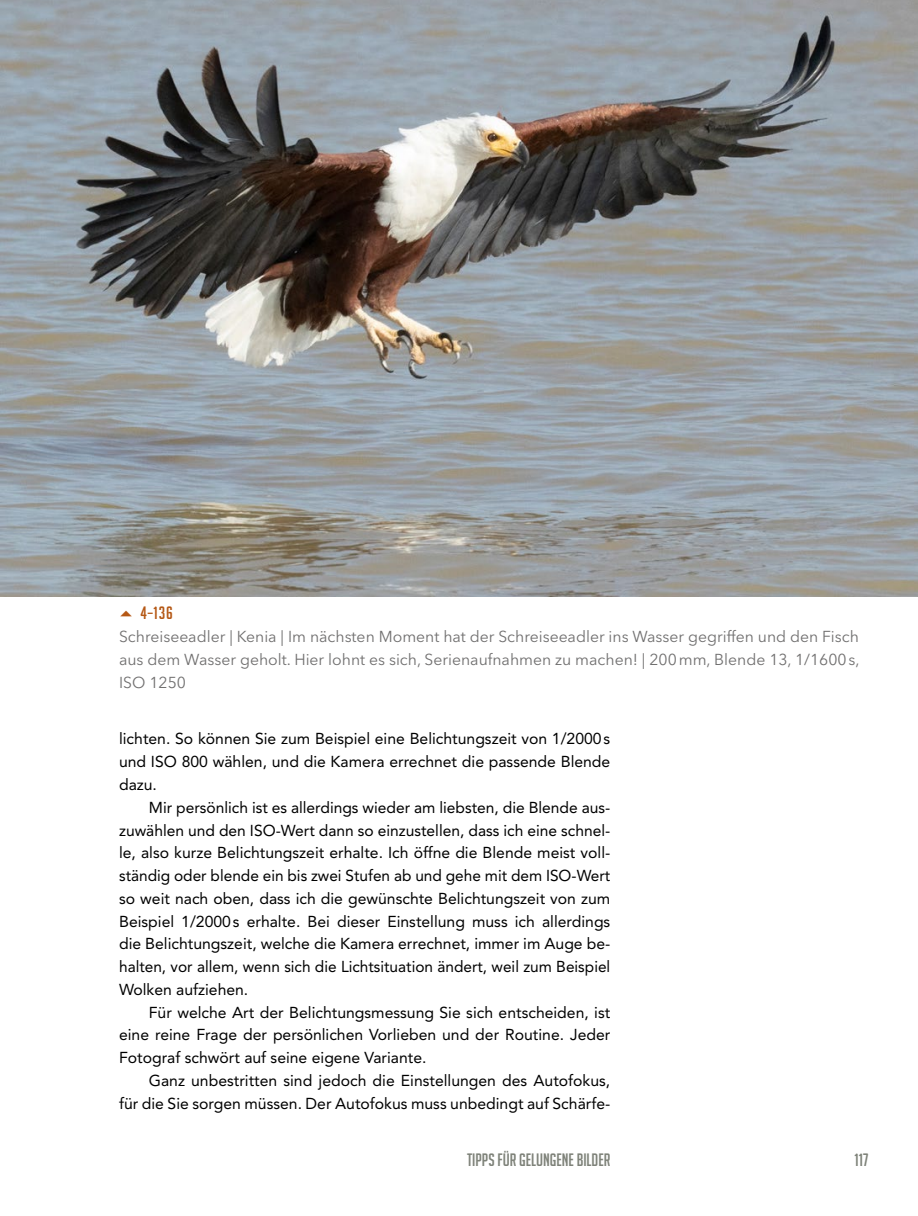
<style>
.page{position:relative;width:918px;height:1216px;background:#fff}
.page>*{position:absolute;margin:0;border:0;box-sizing:border-box;transform-origin:0 0}
.t1{font:17.5px "Big Noodle Titling";color:#7e8279}
.t2{font:17.5px "Big Noodle Titling";color:#b55815}
.Standard_Folge{font:15.75px "Avenir LT Pro";color:#000}
.t3{font:15.75px/22.8px "Avenir Next LT Pro";color:#706f6f;text-align:justify}
</style>
<div class="page">
<img style="left:0;top:0;width:918px;height:596px">
<p class="t2" style="left:140px;top:603px;width:34px">4–136</p>
<p class="t3" style="left:119px;top:625px;width:742px">Schreiseeadler | Kenia | Im nächsten Moment hat der Schreiseeadler ins Wasser gegriffen und den Fisch aus dem Wasser geholt. Hier lohnt es sich, Serienaufnahmen zu machen! | 200mm, Blende 13, 1/1600s, ISO 1250</p>
<p class="Standard_Folge" style="left:119px;top:729px;width:493px">lichten. So können Sie zum Beispiel eine Belichtungszeit von 1/2000s</p>
<p class="Standard_Folge" style="left:119px;top:752px;width:493px">und ISO 800 wählen, und die Kamera errechnet die passende Blende</p>
<p class="Standard_Folge" style="left:119px;top:774px;width:39px">dazu.</p>
<p class="Standard_Folge" style="left:149px;top:797px;width:463px">Mir persönlich ist es allerdings wieder am liebsten, die Blende aus-</p>
<p class="Standard_Folge" style="left:119px;top:820px;width:493px">zuwählen und den ISO-Wert dann so einzustellen, dass ich eine schnel-</p>
<p class="Standard_Folge" style="left:119px;top:843px;width:493px">le, also kurze Belichtungszeit erhalte. Ich öffne die Blende meist voll-</p>
<p class="Standard_Folge" style="left:119px;top:865px;width:493px">ständig oder blende ein bis zwei Stufen ab und gehe mit dem ISO-Wert</p>
<p class="Standard_Folge" style="left:119px;top:888px;width:493px">so weit nach oben, dass ich die gewünschte Belichtungszeit von zum</p>
<p class="Standard_Folge" style="left:119px;top:911px;width:493px">Beispiel 1/2000s erhalte. Bei dieser Einstellung muss ich allerdings</p>
<p class="Standard_Folge" style="left:119px;top:934px;width:493px">die Belichtungszeit, welche die Kamera errechnet, immer im Auge be-</p>
<p class="Standard_Folge" style="left:119px;top:956px;width:493px">halten, vor allem, wenn sich die Lichtsituation ändert, weil zum Beispiel</p>
<p class="Standard_Folge" style="left:119px;top:979px;width:131px">Wolken aufziehen.</p>
<p class="Standard_Folge" style="left:149px;top:1002px;width:463px">Für welche Art der Belichtungsmessung Sie sich entscheiden, ist</p>
<p class="Standard_Folge" style="left:119px;top:1025px;width:493px">eine reine Frage der persönlichen Vorlieben und der Routine. Jeder</p>
<p class="Standard_Folge" style="left:119px;top:1047px;width:309px">Fotograf schwört auf seine eigene Variante.</p>
<p class="Standard_Folge" style="left:149px;top:1070px;width:463px">Ganz unbestritten sind jedoch die Einstellungen des Autofokus,</p>
<p class="Standard_Folge" style="left:119px;top:1093px;width:493px">für die Sie sorgen müssen. Der Autofokus muss unbedingt auf Schärfe-</p>
<p class="t1" style="left:467px;top:1149px;width:145px">TIPPS FÜR GELUNGENE BILDER</p>
<p class="t1" style="left:854px;top:1149px;width:15px">117</p>
</div>
